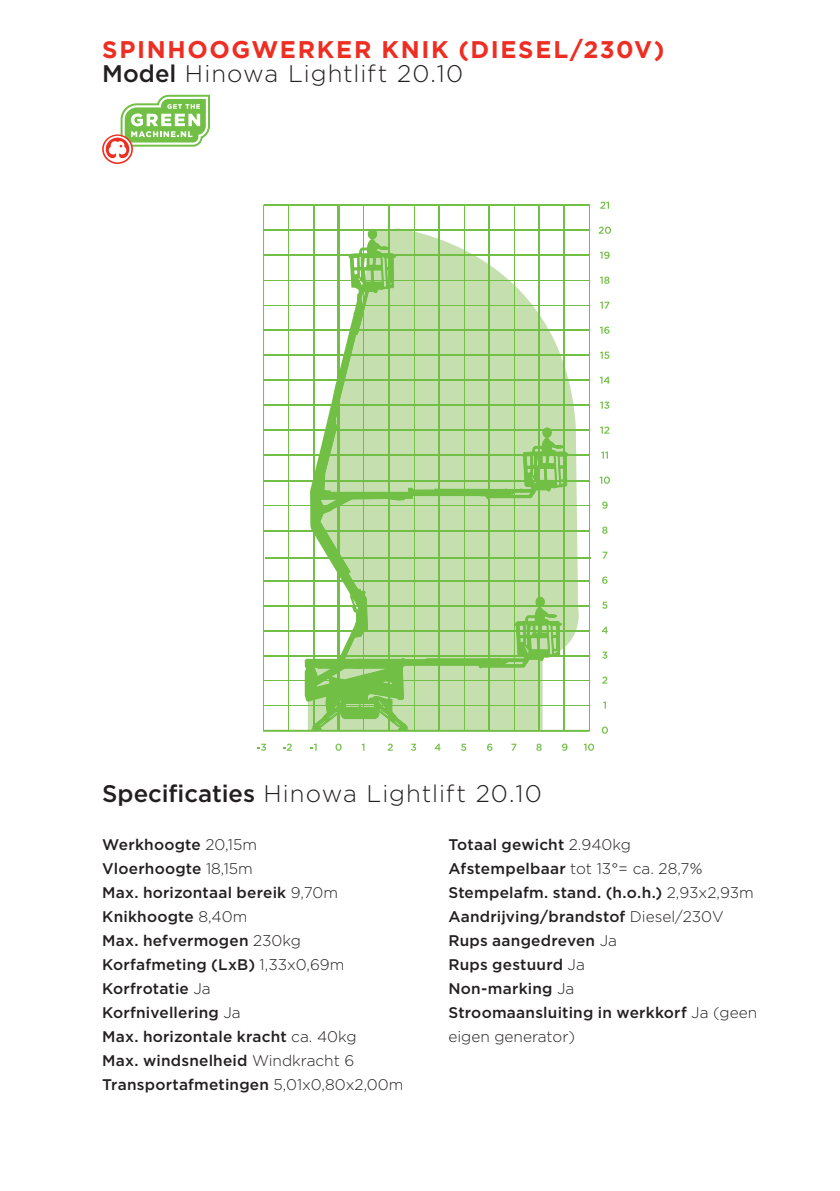
<style>
.page{position:relative;width:840px;height:1191px;background:#fff}
.page>*{position:absolute;margin:0;border:0;box-sizing:border-box;transform-origin:0 0}
.Type_hoogwerker{font:300 24px "Gotham";letter-spacing:.04em;color:#231f20}
.Machine_hoogwerker{font:700 24px "Gotham";letter-spacing:.07em;color:#ee2e22}
.info_hoogwerker{font:500 15.4px/24px "Gotham";letter-spacing:.015em;color:#231f20}
.info_hoogwerker-2{font:300 15.4px "Gotham";color:#231f20}
.s1{font-weight:500}
.s2{font-weight:300}
</style>
<div class="page">
<svg style="left:102px;top:94px;width:108px;height:70px"></svg>
<svg style="left:307px;top:228px;width:276px;height:502px"></svg>
<svg style="left:307px;top:231px;width:261px;height:499px;fill:#c5e0ae"></svg>
<hr style="left:263px;top:355px;width:326px;height:1px;background:#71bf44">
<hr style="left:263px;top:380px;width:326px;height:1px;background:#71bf44">
<hr style="left:263px;top:430px;width:326px;height:1px;background:#71bf44">
<hr style="left:263px;top:480px;width:326px;height:1px;background:#71bf44">
<hr style="left:263px;top:530px;width:326px;height:1px;background:#71bf44">
<hr style="left:265px;top:557px;width:325px;height:1px;background:#71bf44">
<hr style="left:263px;top:580px;width:326px;height:1px;background:#71bf44">
<hr style="left:263px;top:255px;width:326px;height:1px;background:#71bf44">
<hr style="left:263px;top:230px;width:326px;height:1px;background:#71bf44">
<hr style="left:263px;top:205px;width:326px;height:1px;background:#71bf44">
<hr style="left:263px;top:280px;width:326px;height:1px;background:#71bf44">
<hr style="left:263px;top:305px;width:326px;height:1px;background:#71bf44">
<hr style="left:263px;top:330px;width:326px;height:1px;background:#71bf44">
<hr style="left:263px;top:405px;width:326px;height:1px;background:#71bf44">
<hr style="left:263px;top:455px;width:326px;height:1px;background:#71bf44">
<hr style="left:263px;top:505px;width:326px;height:1px;background:#71bf44">
<hr style="left:263px;top:605px;width:326px;height:1px;background:#71bf44">
<hr style="left:263px;top:630px;width:326px;height:1px;background:#71bf44">
<hr style="left:263px;top:655px;width:326px;height:1px;background:#71bf44">
<hr style="left:263px;top:705px;width:326px;height:1px;background:#71bf44">
<hr style="left:263px;top:730px;width:326px;height:2px;background:#71bf44">
<hr style="left:263px;top:680px;width:326px;height:1px;background:#71bf44">
<hr style="left:563px;top:205px;width:1px;height:526px;background:#71bf44">
<hr style="left:513px;top:205px;width:1px;height:526px;background:#71bf44">
<hr style="left:463px;top:205px;width:1px;height:526px;background:#71bf44">
<hr style="left:438px;top:205px;width:1px;height:526px;background:#71bf44">
<hr style="left:413px;top:205px;width:1px;height:526px;background:#71bf44">
<hr style="left:588px;top:205px;width:1px;height:526px;background:#71bf44">
<hr style="left:538px;top:205px;width:1px;height:526px;background:#71bf44">
<hr style="left:488px;top:205px;width:1px;height:526px;background:#71bf44">
<hr style="left:388px;top:205px;width:1px;height:526px;background:#71bf44">
<hr style="left:363px;top:205px;width:1px;height:526px;background:#71bf44">
<hr style="left:338px;top:205px;width:2px;height:526px;background:#71bf44">
<hr style="left:288px;top:205px;width:1px;height:526px;background:#71bf44">
<hr style="left:263px;top:205px;width:1px;height:525px;background:#71bf44">
<hr style="left:313px;top:205px;width:1px;height:526px;background:#71bf44">
<svg style="left:602px;top:551px;width:5px;height:7px"></svg>
<svg style="left:602px;top:576px;width:5px;height:8px"></svg>
<svg style="left:602px;top:601px;width:5px;height:8px"></svg>
<svg style="left:601px;top:626px;width:6px;height:7px"></svg>
<svg style="left:602px;top:651px;width:5px;height:8px"></svg>
<svg style="left:602px;top:676px;width:5px;height:7px"></svg>
<svg style="left:599px;top:476px;width:10px;height:8px"></svg>
<svg style="left:601px;top:451px;width:6px;height:8px"></svg>
<svg style="left:600px;top:426px;width:9px;height:8px"></svg>
<svg style="left:600px;top:401px;width:9px;height:8px"></svg>
<svg style="left:599px;top:376px;width:10px;height:8px"></svg>
<svg style="left:600px;top:352px;width:9px;height:7px"></svg>
<svg style="left:600px;top:326px;width:9px;height:8px"></svg>
<svg style="left:600px;top:302px;width:9px;height:7px"></svg>
<svg style="left:600px;top:277px;width:9px;height:7px"></svg>
<svg style="left:600px;top:251px;width:9px;height:8px"></svg>
<svg style="left:598px;top:227px;width:12px;height:7px"></svg>
<svg style="left:600px;top:202px;width:8px;height:7px"></svg>
<svg style="left:602px;top:501px;width:5px;height:8px"></svg>
<svg style="left:602px;top:526px;width:5px;height:8px"></svg>
<svg style="left:601px;top:726px;width:6px;height:8px"></svg>
<svg style="left:411px;top:743px;width:5px;height:8px"></svg>
<svg style="left:536px;top:743px;width:5px;height:8px"></svg>
<svg style="left:562px;top:743px;width:5px;height:8px"></svg>
<svg style="left:335px;top:743px;width:6px;height:8px"></svg>
<svg style="left:387px;top:743px;width:5px;height:7px"></svg>
<svg style="left:257px;top:743px;width:9px;height:8px"></svg>
<svg style="left:310px;top:743px;width:6px;height:7px"></svg>
<svg style="left:283px;top:743px;width:9px;height:7px"></svg>
<svg style="left:434px;top:743px;width:6px;height:7px"></svg>
<svg style="left:461px;top:743px;width:5px;height:8px"></svg>
<svg style="left:487px;top:743px;width:5px;height:8px"></svg>
<svg style="left:511px;top:743px;width:5px;height:7px"></svg>
<svg style="left:583px;top:743px;width:10px;height:8px"></svg>
<p class="Machine_hoogwerker" style="left:102px;top:36px;width:563px">SPINHOOGWERKER KNIK (DIESEL/230V)</p>
<p class="Type_hoogwerker" style="left:102px;top:60px;width:362px"><span class="s1">Model</span> Hinowa Lightlift 20.10</p>
<p class="Type_hoogwerker" style="left:102px;top:780px;width:441px"><span class="s1">Specificaties</span> Hinowa Lightlift 20.10</p>
<p class="info_hoogwerker" style="left:102px;top:832px;width:156px">Werkhoogte <span class="s2">20,15m</span></p>
<p class="info_hoogwerker" style="left:102px;top:856px;width:152px">Vloerhoogte <span class="s2">18,15m</span></p>
<p class="info_hoogwerker" style="left:102px;top:880px;width:237px">Max. horizontaal bereik <span class="s2">9,70m</span></p>
<p class="info_hoogwerker" style="left:102px;top:904px;width:147px">Knikhoogte <span class="s2">8,40m</span></p>
<p class="info_hoogwerker" style="left:102px;top:928px;width:200px">Max. hefvermogen <span class="s2">230kg</span></p>
<p class="info_hoogwerker" style="left:102px;top:952px;width:244px">Korfafmeting (LxB) <span class="s2">1,33x0,69m</span></p>
<p class="info_hoogwerker" style="left:102px;top:976px;width:110px">Korfrotatie <span class="s2">Ja</span></p>
<p class="info_hoogwerker" style="left:102px;top:1000px;width:140px">Korfnivellering <span class="s2">Ja</span></p>
<p class="info_hoogwerker" style="left:102px;top:1024px;width:256px">Max. horizontale kracht <span class="s2">ca. 40kg</span></p>
<p class="info_hoogwerker" style="left:102px;top:1048px;width:254px">Max. windsnelheid <span class="s2">Windkracht 6</span></p>
<p class="info_hoogwerker" style="left:102px;top:1072px;width:302px">Transportafmetingen <span class="s2">5,01x0,80x2,00m</span></p>
<p class="info_hoogwerker" style="left:448px;top:832px;width:184px">Totaal gewicht <span class="s2">2.940kg</span></p>
<p class="info_hoogwerker-2" style="left:448px;top:860px;width:255px"><span class="s1">Afstempelbaar</span> tot 13°= ca. 28,7%</p>
<p class="info_hoogwerker" style="left:448px;top:880px;width:307px">Stempelafm. stand. (h.o.h.) <span class="s2">2,93x2,93m</span></p>
<p class="info_hoogwerker" style="left:448px;top:904px;width:277px">Aandrijving/brandstof <span class="s2">Diesel/230V</span></p>
<p class="info_hoogwerker" style="left:448px;top:928px;width:170px">Rups aangedreven <span class="s2">Ja</span></p>
<p class="info_hoogwerker" style="left:448px;top:952px;width:138px">Rups gestuurd <span class="s2">Ja</span></p>
<p class="info_hoogwerker" style="left:448px;top:976px;width:127px">Non-marking <span class="s2">Ja</span></p>
<p class="info_hoogwerker" style="left:448px;top:1000px;width:310px">Stroomaansluiting in werkkorf <span class="s2">Ja (geen eigen generator)</span></p>
</div>
